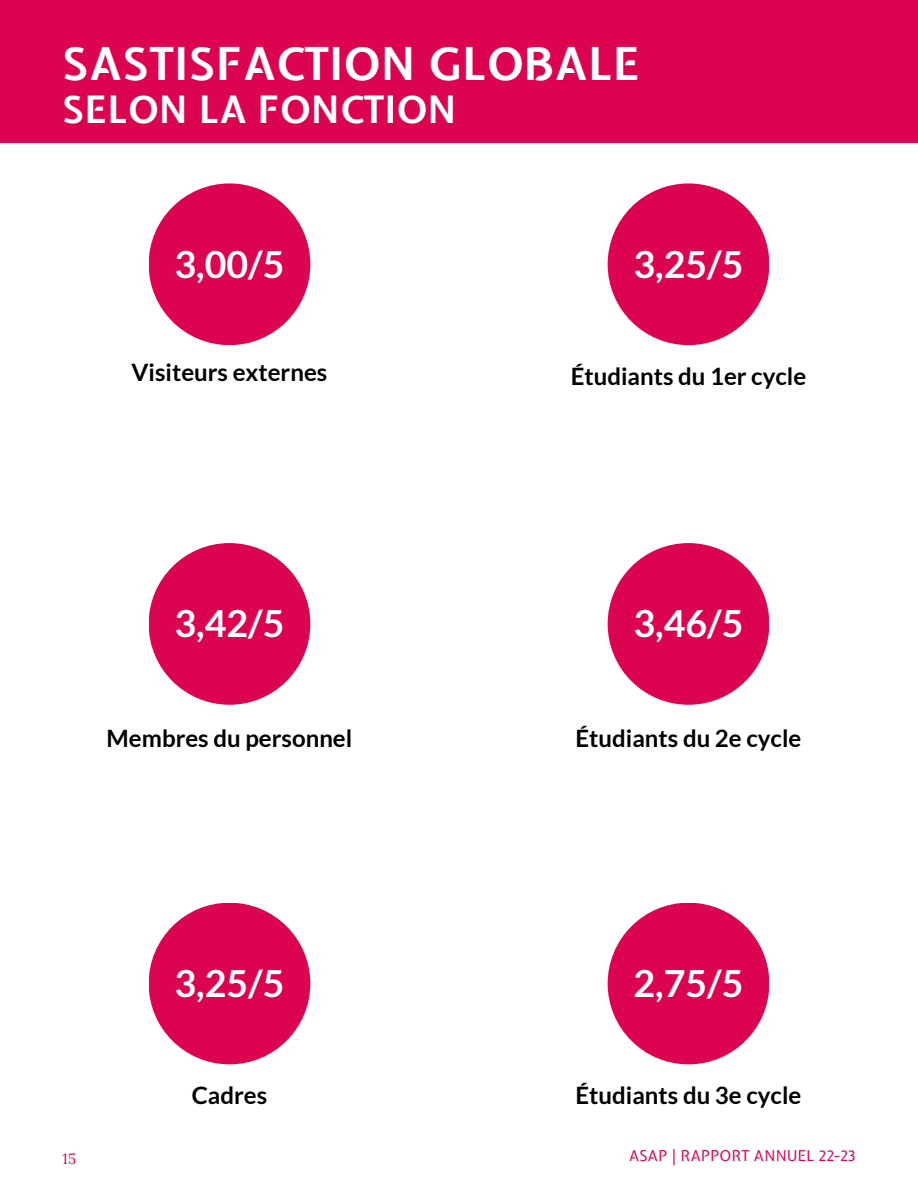
<style>
.page{position:relative;width:918px;height:1188px;background:#fff}
.page>*{position:absolute;margin:0;border:0;box-sizing:border-box;transform-origin:0 0}
.t1{font:700 45px "Expletus Sans";letter-spacing:.02em;color:#fff}
.t2{font:700 37.5px "Lato";color:#fff}
.t3{font:700 37.5px "Expletus Sans";letter-spacing:.02em;color:#fff}
.t4{font:700 24px "Lato";color:#000}
.t5{font:14.85px "Expletus Sans";letter-spacing:.02em;color:#dc0451}
.t6{font:14.85px "Lora";color:#dc0451}
</style>
<div class="page">
<div style="left:0;top:0;width:918px;height:143px;background:#dc0451"></div>
<div style="left:149px;top:183px;width:161px;height:162px;background:#dc0451;border-radius:50%"></div>
<div style="left:149px;top:903px;width:161px;height:161px;background:#dc0451;border-radius:50%"></div>
<div style="left:149px;top:543px;width:161px;height:162px;background:#dc0451;border-radius:50%"></div>
<div style="left:608px;top:183px;width:161px;height:162px;background:#dc0451;border-radius:50%"></div>
<div style="left:608px;top:543px;width:161px;height:162px;background:#dc0451;border-radius:50%"></div>
<div style="left:608px;top:903px;width:161px;height:161px;background:#dc0451;border-radius:50%"></div>
<h3 class="t1" style="left:63px;top:39px;width:579px">SASTISFACTION GLOBALE</h3>
<h3 class="t3" style="left:63px;top:89px;width:396px">SELON LA FONCTION</h3>
<h2 class="t2" style="left:175px;top:241px;width:111px">3,00/5</h2>
<h3 class="t2" style="left:634px;top:241px;width:111px">3,25/5</h3>
<h3 class="t4" style="left:132px;top:357px;width:197px">Visiteurs externes</h3>
<p class="t4" style="left:571px;top:361px;width:237px">Étudiants du 1er cycle</p>
<h3 class="t2" style="left:175px;top:600px;width:111px">3,42/5</h3>
<h2 class="t2" style="left:634px;top:600px;width:111px">3,46/5</h2>
<h2 class="t4" style="left:107px;top:724px;width:247px">Membres du personnel</h2>
<h2 class="t4" style="left:576px;top:724px;width:227px">Étudiants du 2e cycle</h2>
<h2 class="t2" style="left:175px;top:960px;width:111px">3,25/5</h2>
<h3 class="t2" style="left:634px;top:960px;width:111px">2,75/5</h3>
<h3 class="t4" style="left:192px;top:1081px;width:77px">Cadres</h3>
<p class="t4" style="left:576px;top:1081px;width:227px">Étudiants du 3e cycle</p>
<h1 class="t6" style="left:63px;top:1149px;width:15px">15</h1>
<h2 class="t5" style="left:629px;top:1148px;width:228px">ASAP | RAPPORT ANNUEL 22-23</h2>
</div>
